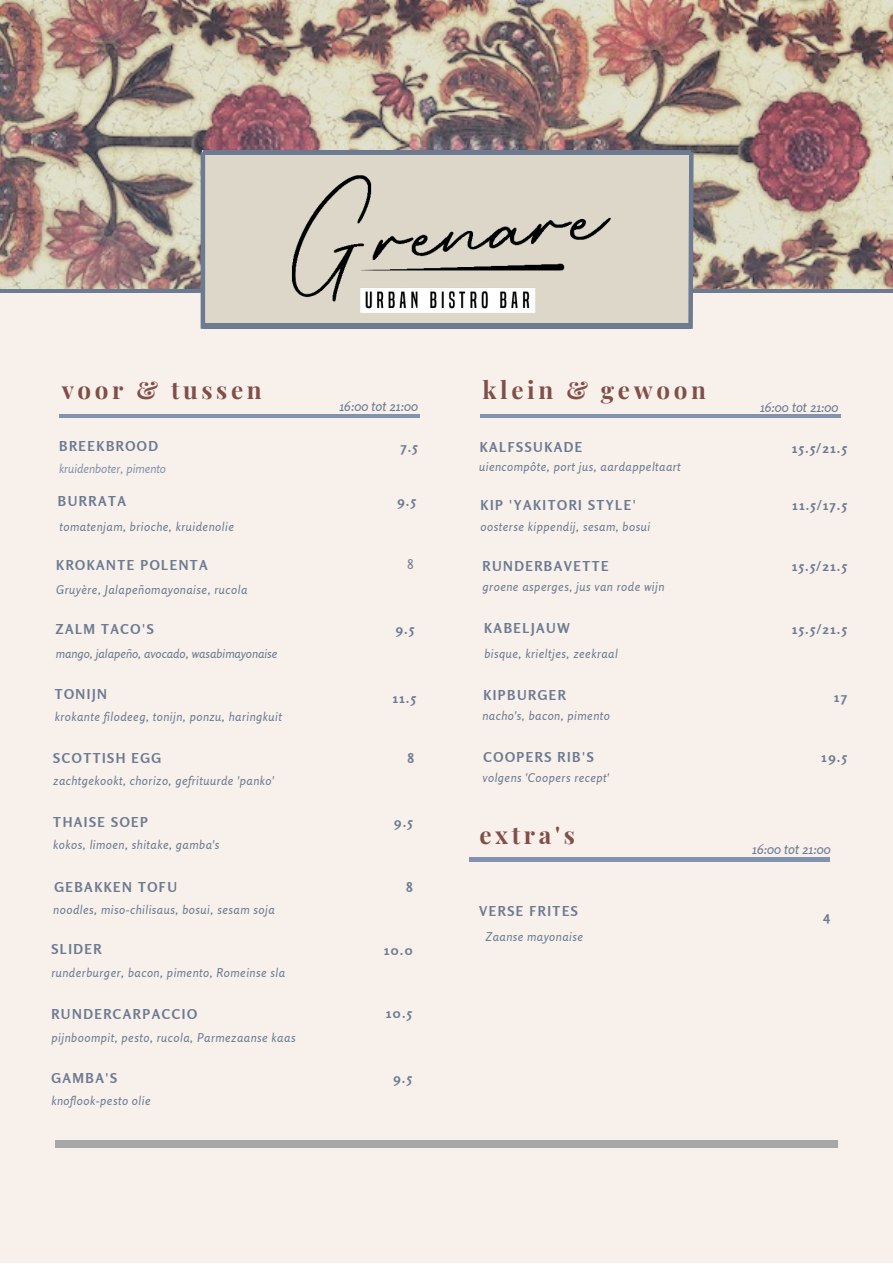
<style>
.page{position:relative;width:893px;height:1264px;background:#fff}
.page>*{position:absolute;margin:0;border:0;box-sizing:border-box;transform-origin:0 0}
.t1{font:700 24.15px "Playfair Display";letter-spacing:.15em;color:#814e4a}
.t2{font:700 13.65px "Rosario";letter-spacing:.11em;color:#6c7a92}
.t3{font:italic 13.65px "Rosario";color:#6c7a92}
.t4{font:13.65px "Rosario";color:#6c7a92}
.t5{font:italic 12.15px "Rosario";letter-spacing:.04em;color:#6c7a92}
.t6{font:italic 12.15px "Rosario";color:#6c7a92}
.t7{font:italic 12.15px "Rosario";color:#8293b0}
</style>
<div class="page">
<div style="left:0;top:0;width:892px;height:1262px;background:#f8f1eb"></div>
<img style="left:0;top:0;width:892px;height:289px">
<hr style="left:0;top:289px;width:892px;height:4px;background:#6c7a92">
<div style="left:202px;top:150px;width:488px;height:174px;background:#ddd7c9"></div>
<hr style="left:59px;top:414px;width:361px;height:4px;background:#8293b0">
<hr style="left:480px;top:414px;width:360px;height:4px;background:#8293b0">
<img style="left:267px;top:149px;width:365px;height:180px">
<hr style="left:203px;top:324px;width:487px;height:4px;background:#6c7a92">
<hr style="left:201px;top:152px;width:4px;height:177px;background:#6c7a92">
<svg style="left:686px;top:148px;width:9px;height:181px"></svg>
<hr style="left:203px;top:150px;width:487px;height:4px;background:#6c7a92">
<div style="left:55px;top:1140px;width:782px;height:7px;background:#a8a7a7"></div>
<hr style="left:469px;top:857px;width:360px;height:4px;background:#8293b0">
<h1 class="t1" style="left:62px;top:373px;width:202px">voor &amp; tussen</h1>
<h1 class="t1" style="left:482px;top:373px;width:225px">klein &amp; gewoon</h1>
<p class="t3" style="left:339px;top:397px;width:80px">16:00 tot 21:00</p>
<p class="t3" style="left:759px;top:399px;width:80px">16:00 tot 21:00</p>
<p class="t2" style="left:59px;top:438px;width:100px">BREEKBROOD</p>
<p class="t2" style="left:400px;top:439px;width:18px">7.5</p>
<p class="t7" style="left:59px;top:461px;width:108px">kruidenboter, pimento</p>
<p class="t2" style="left:58px;top:493px;width:70px">BURRATA</p>
<p class="t2" style="left:397px;top:493px;width:20px">9.5</p>
<p class="t5" style="left:59px;top:519px;width:176px">tomatenjam, brioche, kruidenolie</p>
<p class="t2" style="left:56px;top:556px;width:153px">KROKANTE POLENTA</p>
<p class="t4" style="left:407px;top:556px;width:8px">8</p>
<p class="t5" style="left:56px;top:581px;width:193px">Gruyère, Jalapeñomayonaise, rucola</p>
<p class="t2" style="left:56px;top:620px;width:99px">ZALM TACO'S</p>
<p class="t6" style="left:56px;top:645px;width:223px">mango, jalapeño, avocado, wasabimayonaise</p>
<p class="t2" style="left:55px;top:685px;width:54px">TONIJN</p>
<p class="t5" style="left:55px;top:709px;width:229px">krokante filodeeg, tonijn, ponzu, haringkuit</p>
<p class="t2" style="left:53px;top:749px;width:109px">SCOTTISH EGG</p>
<p class="t5" style="left:53px;top:773px;width:222px">zachtgekookt, chorizo, gefrituurde 'panko'</p>
<p class="t2" style="left:396px;top:621px;width:20px">9.5</p>
<p class="t2" style="left:393px;top:689px;width:25px">11.5</p>
<p class="t2" style="left:407px;top:749px;width:8px">8</p>
<p class="t2" style="left:53px;top:813px;width:96px">THAISE SOEP</p>
<p class="t2" style="left:394px;top:813px;width:20px">9.5</p>
<p class="t5" style="left:53px;top:837px;width:168px">kokos, limoen, shitake, gamba's</p>
<p class="t2" style="left:54px;top:878px;width:124px">GEBAKKEN TOFU</p>
<p class="t2" style="left:406px;top:878px;width:8px">8</p>
<p class="t5" style="left:53px;top:901px;width:223px">noodles, miso-chilisaus, bosui, sesam soja</p>
<p class="t2" style="left:51px;top:940px;width:52px">SLIDER</p>
<p class="t2" style="left:384px;top:941px;width:30px">10.0</p>
<p class="t5" style="left:51px;top:964px;width:235px">runderburger, bacon, pimento, Romeinse sla</p>
<p class="t2" style="left:51px;top:1005px;width:147px">RUNDERCARPACCIO</p>
<p class="t2" style="left:386px;top:1004px;width:27px">10.5</p>
<p class="t5" style="left:51px;top:1030px;width:245px">pijnboompit, pesto, rucola, Parmezaanse kaas</p>
<p class="t2" style="left:51px;top:1069px;width:67px">GAMBA'S</p>
<p class="t2" style="left:393px;top:1069px;width:20px">9.5</p>
<p class="t5" style="left:51px;top:1093px;width:101px">knoflook-pesto olie</p>
<p class="t2" style="left:479px;top:439px;width:104px">KALFSSUKADE</p>
<p class="t2" style="left:792px;top:439px;width:56px">15.5/21.5</p>
<p class="t5" style="left:479px;top:459px;width:203px">uiencompôte, port jus, aardappeltaart</p>
<p class="t2" style="left:480px;top:496px;width:157px">KIP 'YAKITORI STYLE'</p>
<p class="t2" style="left:792px;top:496px;width:56px">11.5/17.5</p>
<p class="t5" style="left:480px;top:519px;width:171px">oosterse kippendij, sesam, bosui</p>
<p class="t2" style="left:482px;top:558px;width:128px">RUNDERBAVETTE</p>
<p class="t2" style="left:792px;top:558px;width:56px">15.5/21.5</p>
<p class="t5" style="left:482px;top:579px;width:183px">groene asperges, jus van rode wijn</p>
<p class="t2" style="left:484px;top:620px;width:87px">KABELJAUW</p>
<p class="t2" style="left:792px;top:620px;width:56px">15.5/21.5</p>
<p class="t5" style="left:484px;top:646px;width:135px">bisque, krieltjes, zeekraal</p>
<p class="t2" style="left:483px;top:686px;width:84px">KIPBURGER</p>
<p class="t2" style="left:834px;top:688px;width:14px">17</p>
<p class="t5" style="left:482px;top:708px;width:129px">nacho's, bacon, pimento</p>
<p class="t2" style="left:483px;top:749px;width:112px">COOPERS RIB'S</p>
<p class="t2" style="left:821px;top:749px;width:27px">19.5</p>
<p class="t5" style="left:482px;top:769px;width:128px">volgens 'Coopers recept'</p>
<h1 class="t1" style="left:479px;top:818px;width:97px">extra's</h1>
<p class="t2" style="left:479px;top:902px;width:100px">VERSE FRITES</p>
<p class="t5" style="left:486px;top:928px;width:99px">Zaanse mayonaise</p>
<p class="t3" style="left:751px;top:840px;width:80px">16:00 tot 21:00</p>
<p class="t2" style="left:823px;top:908px;width:8px">4</p>
</div>
